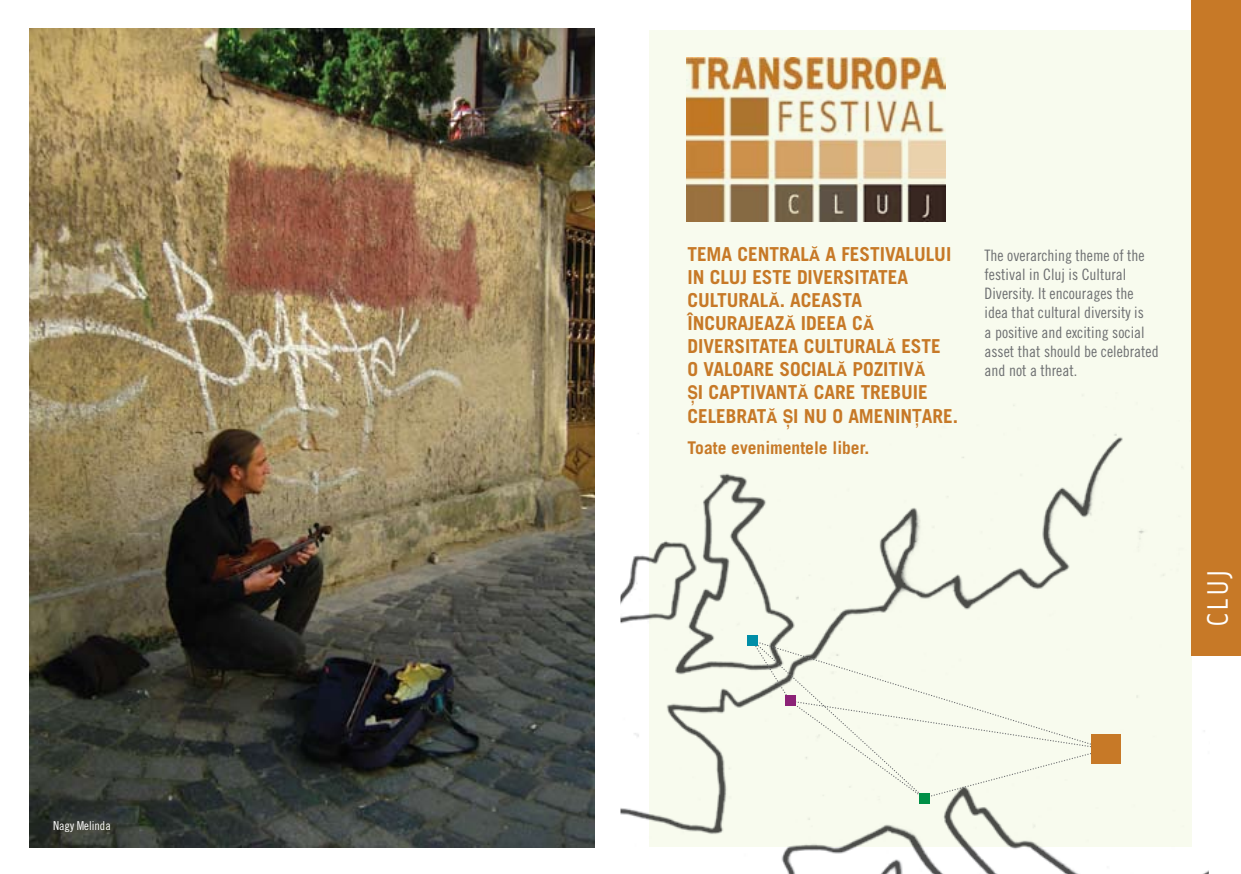
<style>
.page{position:relative;width:1241px;height:874px;background:#fff}
.page>*{position:absolute;margin:0;border:0;box-sizing:border-box;transform-origin:0 0}
.t1{font:33.95px "Tarzana Narrow";color:#fff}
.t2{font:700 19.25px "Trade Gothic";letter-spacing:-.005em;color:#c77927}
.t3{font:700 17.5px "Trade Gothic";color:#c77927}
.t4{font:15.75px/19.2px "Trade Gothic Cond Eighteen";color:#6d6f71}
.t5{font:12.25px "Trade Gothic Cond Eighteen";color:#fff}
.s1{font-family:"Helvetica";font-size:15.75px}
.s2{font-family:"Helvetica";font-size:18.9px}
.s3{font-family:"Helvetica";font-size:18.2px}
</style>
<div class="page">
<div style="left:649px;top:30px;width:542px;height:816px;background:#f8fbee"></div>
<img style="left:30px;top:29px;width:564px;height:818px">
<img style="left:620px;top:405px;width:589px;height:468px">
<img style="left:686px;top:57px;width:259px;height:164px">
<div style="left:1191px;top:0;width:49px;height:655px;background:#c77927"></div>
<svg style="left:751px;top:639px;width:356px;height:159px"></svg>
<div style="left:1091px;top:734px;width:29px;height:29px;background:#c77927"></div>
<div style="left:785px;top:695px;width:10px;height:11px;background:#8c2277"></div>
<div style="left:747px;top:635px;width:10px;height:11px;background:#008ea7"></div>
<div style="left:918px;top:792px;width:11px;height:11px;background:#008f46"></div>
<p class="t5" style="left:53px;top:818px;width:59px">Nagy Melinda</p>
<p class="t2" style="left:687px;top:242px;width:22px">TEMA</p>
<p class="t2" style="left:737px;top:242px;width:11px">CENTRAL</p>
<p class="t2" style="left:808px;top:242px;width:43px"><span class="s1">ă</span>AFESTIVALULUI</p>
<p class="t2" style="left:687px;top:265px;width:76px">IN CLUJ ESTE</p>
<p class="t2" style="left:796px;top:265px;width:11px">DIVERSITATEA</p>
<p class="t2" style="left:687px;top:288px;width:11px">CULTURAL</p>
<p class="t2" style="left:768px;top:288px;width:44px"><span class="s1">ă</span>. ACEASTA</p>
<p class="t2" style="left:687px;top:311px;width:17px">ÎNCURAJEA</p>
<p class="t2" style="left:774px;top:311px;width:37px">Z<span class="s1">ă</span> IDEEA</p>
<p class="t2" style="left:851px;top:311px;width:24px">C<span class="s1">ă</span></p>
<p class="t2" style="left:687px;top:334px;width:11px">DIVERSITATEA</p>
<p class="t2" style="left:803px;top:334px;width:11px">CULTURAL</p>
<p class="t2" style="left:884px;top:334px;width:27px"><span class="s1">ă</span> ESTE</p>
<p class="t2" style="left:687px;top:357px;width:27px">O VALOARE</p>
<p class="t2" style="left:779px;top:357px;width:11px">SOCIAL</p>
<p class="t2" style="left:835px;top:357px;width:91px"><span class="s1">ă</span>POZITIV<span class="s1">ă</span></p>
<p class="t2" style="left:687px;top:380px;width:32px"><span class="s2">ș</span>I CAPTIVANT</p>
<p class="t2" style="left:797px;top:380px;width:28px"><span class="s1">ă</span> CARE</p>
<p class="t2" style="left:860px;top:380px;width:11px">TREBUIE</p>
<p class="t2" style="left:687px;top:403px;width:11px">CELEBRAT</p>
<p class="t2" style="left:766px;top:403px;width:94px"><span class="s1">ă</span><span class="s2">ș</span>INU OAMENIN</p>
<p class="t2" style="left:912px;top:403px;width:47px"><span class="s3">ț</span>ARE .</p>
<p class="t3" style="left:687px;top:437px;width:183px">TOATE EVENIMENTELE LIBER.</p>
<p class="t4" style="left:984px;top:245px;width:176px">The overarching theme of the festival in Cluj is Cultural<br>Diversity. It encourages the idea that cultural diversity is<br>a positive and exciting social asset that should be celebrated and not a threat.</p>
<h1 class="t1" style="left:1196px;top:626px;width:60px;rotate:-90deg">CLUJ</h1>
</div>
